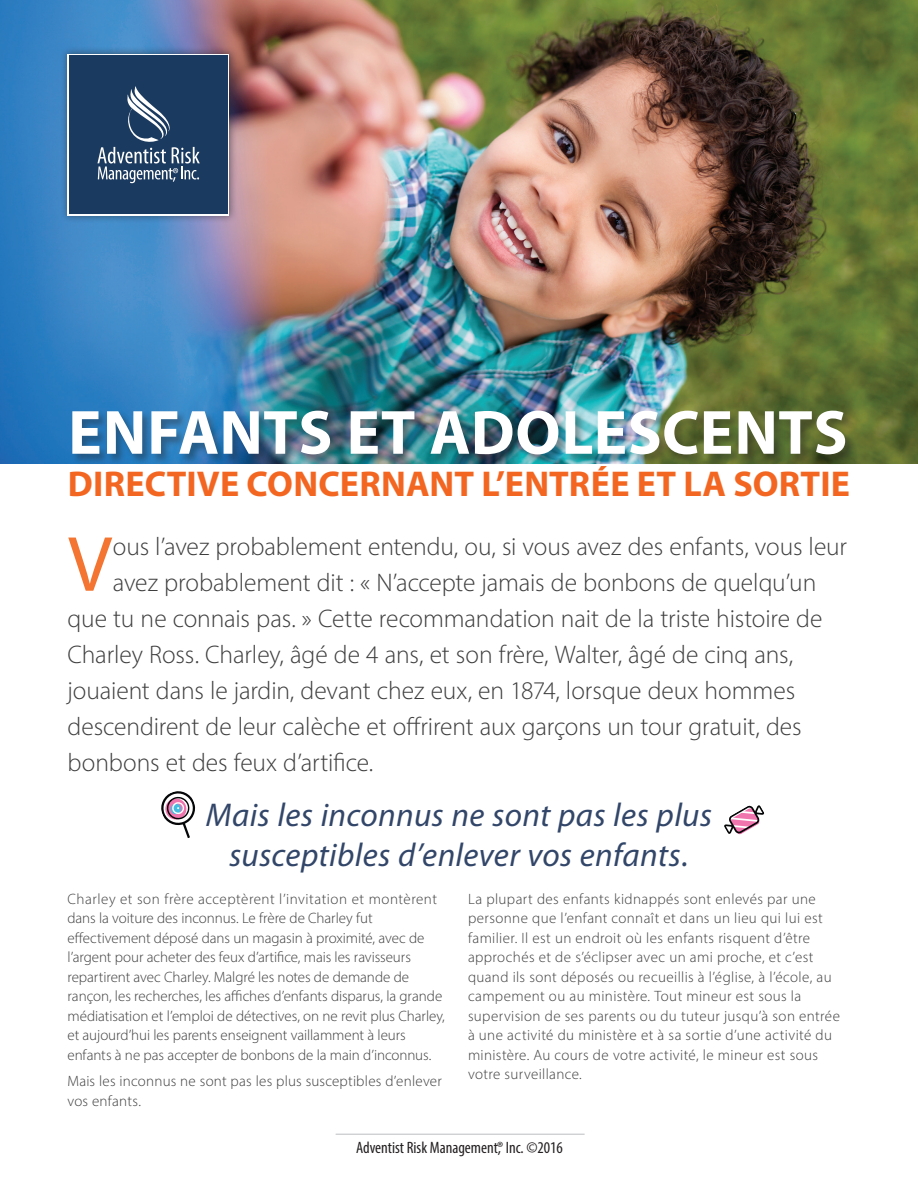
<style>
.page{position:relative;width:918px;height:1188px;background:#fff}
.page>*{position:absolute;margin:0;border:0;box-sizing:border-box;transform-origin:0 0}
.t1{font:78.9px "Myriad Pro";color:#f37531}
.t2{font:700 63px "Myriad Pro";letter-spacing:.01em;color:#fff}
.t3{font:700 36px "Myriad Pro";letter-spacing:.005em;color:#f36621}
.t4{font:italic 33px/39.8px "Myriad Pro";letter-spacing:.01em;color:#324669;text-align:center}
.t5{font:300 25.5px "Myriad Pro";letter-spacing:-.005em;color:#3e3e3f}
.t6{font:condensed 16.5px "Myriad Pro";color:#231f20}
.t7{font:300 15px/19.5px "Myriad Pro";letter-spacing:.015em;color:#3e3e3f}
.t8{font:300 15px/19.5px "Myriad Pro";letter-spacing:-.005em;color:#3e3e3f}
</style>
<div class="page">
<hr style="left:336px;top:1134px;width:249px;height:1px;background:#bcbdc0">
<img style="left:0;top:0;width:918px;height:464px">
<div style="left:60px;top:46px;width:177px;height:178px;background:#231f20;opacity:.5"></div>
<div style="left:68px;top:54px;width:162px;height:162px;background:linear-gradient(to right,#fff,#fff)"></div>
<div style="left:69px;top:56px;width:159px;height:158px;background:#1b3a5f"></div>
<svg style="left:97px;top:86px;width:103px;height:97px"></svg>
<div style="left:72px;top:410px;width:785px;height:56px;background:#231f20;opacity:.37"></div>
<svg style="left:161px;top:791px;width:35px;height:47px"></svg>
<svg style="left:724px;top:805px;width:41px;height:30px"></svg>
<h2 class="t2" style="left:68px;top:391px;width:781px">ENFANTS ET ADOLESCENTS</h2>
<h3 class="t3" style="left:68px;top:460px;width:784px">DIRECTIVE CONCERNANT L’ENTRÉE ET LA SORTIE</h3>
<h1 class="t1" style="left:68px;top:516px;width:46px">V</h1>
<h3 class="t5" style="left:113px;top:531px;width:736px">ous l’avez probablement entendu, ou, si vous avez des enfants, vous leur</h3>
<h3 class="t5" style="left:113px;top:567px;width:705px">avez probablement dit : « N’accepte jamais de bonbons de quelqu’un</h3>
<h3 class="t5" style="left:68px;top:603px;width:756px">que tu ne connais pas. » Cette recommandation nait de la triste histoire de</h3>
<h3 class="t5" style="left:68px;top:639px;width:727px">Charley Ross. Charley, âgé de 4 ans, et son frère, Walter, âgé de cinq ans,</h3>
<h3 class="t5" style="left:68px;top:675px;width:729px">jouaient dans le jardin, devant chez eux, en 1874, lorsque deux hommes</h3>
<h3 class="t5" style="left:68px;top:711px;width:736px">descendirent de leur calèche et offrirent aux garçons un tour gratuit, des</h3>
<h3 class="t5" style="left:68px;top:747px;width:307px">bonbons et des feux d’artifice.</h3>
<h3 class="t4" style="left:206px;top:794px;width:508px">Mais les inconnus ne sont pas les plus susceptibles d’enlever vos enfants.</h3>
<p class="t8" style="left:68px;top:889px;width:379px">Charley et son frère acceptèrent l’invitation et montèrent dans la voiture des inconnus. Le frère de Charley fut effectivement déposé dans un magasin à proximité, avec de l’argent pour acheter des feux d’artifice, mais les ravisseurs repartirent avec Charley. Malgré les notes de demande de rançon, les recherches, les affiches d’enfants disparus, la grande médiatisation et l’emploi de détectives, on ne revit plus Charley, et aujourd’hui les parents enseignent vaillamment à leurs enfants à ne pas accepter de bonbons de la main d’inconnus.</p>
<p class="t7" style="left:68px;top:1071px;width:376px">Mais les inconnus ne sont pas les plus susceptibles d’enlever vos enfants.</p>
<p class="t7" style="left:468px;top:889px;width:374px">La plupart des enfants kidnappés sont enlevés par une personne que l’enfant connaît et dans un lieu qui lui est familier. Il est un endroit où les enfants risquent d’être approchés et de s’éclipser avec un ami proche, et c’est quand ils sont déposés ou recueillis à l’église, à l’école, au campement ou au ministère. Tout mineur est sous la supervision de ses parents ou du tuteur jusqu’à son entrée à une activité du ministère et à sa sortie d’une activité du ministère. Au cours de votre activité, le mineur est sous votre surveillance.</p>
<p class="t6" style="left:356px;top:1137px;width:208px">Adventist Risk Management,® Inc. ©2016</p>
</div>
